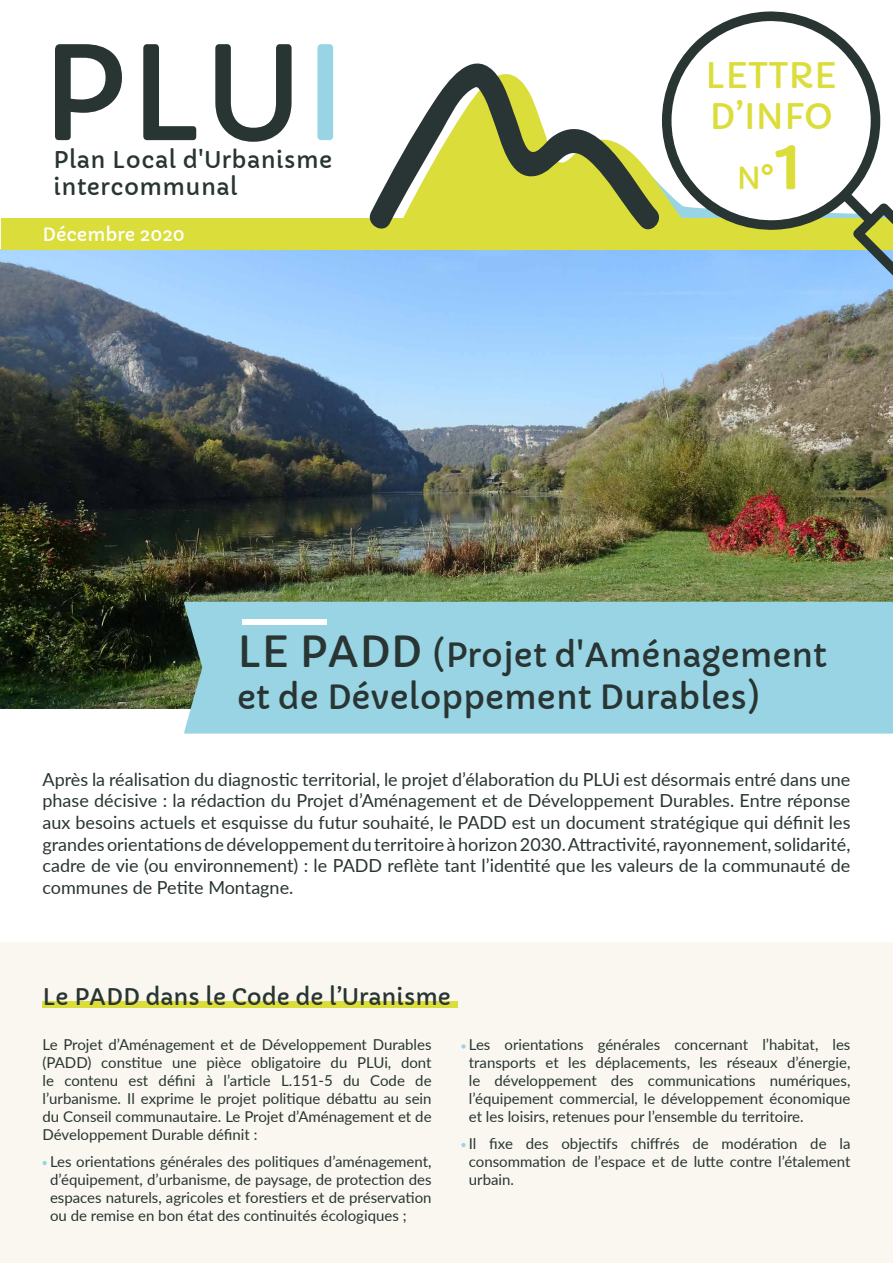
<style>
.page{position:relative;width:893px;height:1263px;background:#fff}
.page>*{position:absolute;margin:0;border:0;box-sizing:border-box;transform-origin:0 0}
.t1{font:128.1px "Capriola";color:#293533}
.t2{font:74.4px "Capriola";color:#dbdd3b}
.t3{font:34.5px/41.4px "Capriola";color:#dbdd3b}
.t4{font:32.7px/42px "Capriola";color:#293533}
.t5{font:30px "Capriola";color:#dbdd3b}
.t6{font:22.65px/27.2px "Capriola";letter-spacing:.02em;color:#293533}
.t7{font:22.5px "Capriola";color:#293533}
.t8{font:18px/21.6px "Lato";color:#293533;text-align:justify}
.t9{font:18px "Capriola";color:#fff}
.t10{font:15px/18px "Lato";color:#293533;text-align:justify}
.s1{color:#98d4e4}
.s2{font-size:42.15px}
</style>
<div class="page">
<img style="left:0;top:250px;width:893px;height:458px">
<div style="left:1px;top:218px;width:892px;height:31px;background:#dbdd3b"></div>
<svg style="left:369px;top:63px;width:260px;height:166px"></svg>
<svg style="left:662px;top:11px;width:218px;height:140px"></svg>
<svg style="left:585px;top:151px;width:308px;height:171px"></svg>
<div style="left:184px;top:602px;width:709px;height:132px;background:#98d4e4"></div>
<div style="left:0;top:942px;width:893px;height:321px;background:#f9f7ef"></div>
<svg style="left:43px;top:1161px;width:4px;height:4px"></svg>
<svg style="left:461px;top:1044px;width:5px;height:4px"></svg>
<svg style="left:461px;top:1143px;width:5px;height:4px"></svg>
<div style="left:43px;top:1001px;width:415px;height:7px;background:#dbdd3b"></div>
<div style="left:242px;top:619px;width:85px;height:5px;background:#fff"></div>
<h1 class="t1" style="left:41px;top:15px;width:307px">PLU<span class="s1">I</span></h1>
<h3 class="t6" style="left:54px;top:146px;width:280px">Plan Local d'Urbanisme intercommunal</h3>
<p class="t9" style="left:43px;top:223px;width:144px">Décembre 2020</p>
<h3 class="t3" style="left:705px;top:55px;width:133px">LETTRE<br>D’INFO</h3>
<h3 class="t5" style="left:736px;top:160px;width:39px">N°</h3>
<h2 class="t2" style="left:773px;top:117px;width:32px">1</h2>
<h3 class="t4" style="left:237px;top:635px;width:591px"><span class="s2">LE PADD</span> (Projet d'Aménagement et de Développement Durables)</h3>
<p class="t8" style="left:43px;top:767px;width:809px">Après la réalisation du diagnostic territorial, le projet d’élaboration du PLUi est désormais entré dans une phase décisive : la rédaction du Projet d’Aménagement et de Développement Durables. Entre réponse aux besoins actuels et esquisse du futur souhaité, le PADD est un document stratégique qui définit les grandes orientations de développement du territoire à horizon 2030. Attractivité, rayonnement, solidarité, cadre de vie (ou environnement) : le PADD reflète tant l’identité que les valeurs de la communauté de communes de Petite Montagne.</p>
<h3 class="t7" style="left:43px;top:983px;width:410px">Le PADD dans le Code de l’Uranisme</h3>
<p class="t10" style="left:43px;top:1035px;width:391px">Le Projet d’Aménagement et de Développement Durables (PADD) constitue une pièce obligatoire du PLUi, dont le contenu est défini à l’article L.151-5 du Code de l’urbanisme. Il exprime le projet politique débattu au sein du Conseil communautaire. Le Projet d’Aménagement et de Développement Durable définit :</p>
<p class="t10" style="left:50px;top:1151px;width:383px">Les orientations générales des politiques d’aménagement, d’équipement, d’urbanisme, de paysage, de protection des espaces naturels, agricoles et forestiers et de préservation ou de remise en bon état des continuités écologiques ;</p>
<p class="t10" style="left:469px;top:1035px;width:383px">Les orientations générales concernant l’habitat, les transports et les déplacements, les réseaux d’énergie, le développement des communications numériques, l’équipement commercial, le développement économique et les loisirs, retenues pour l’ensemble du territoire.</p>
<p class="t10" style="left:469px;top:1133px;width:383px">Il fixe des objectifs chiffrés de modération de la consommation de l’espace et de lutte contre l’étalement urbain.</p>
</div>
